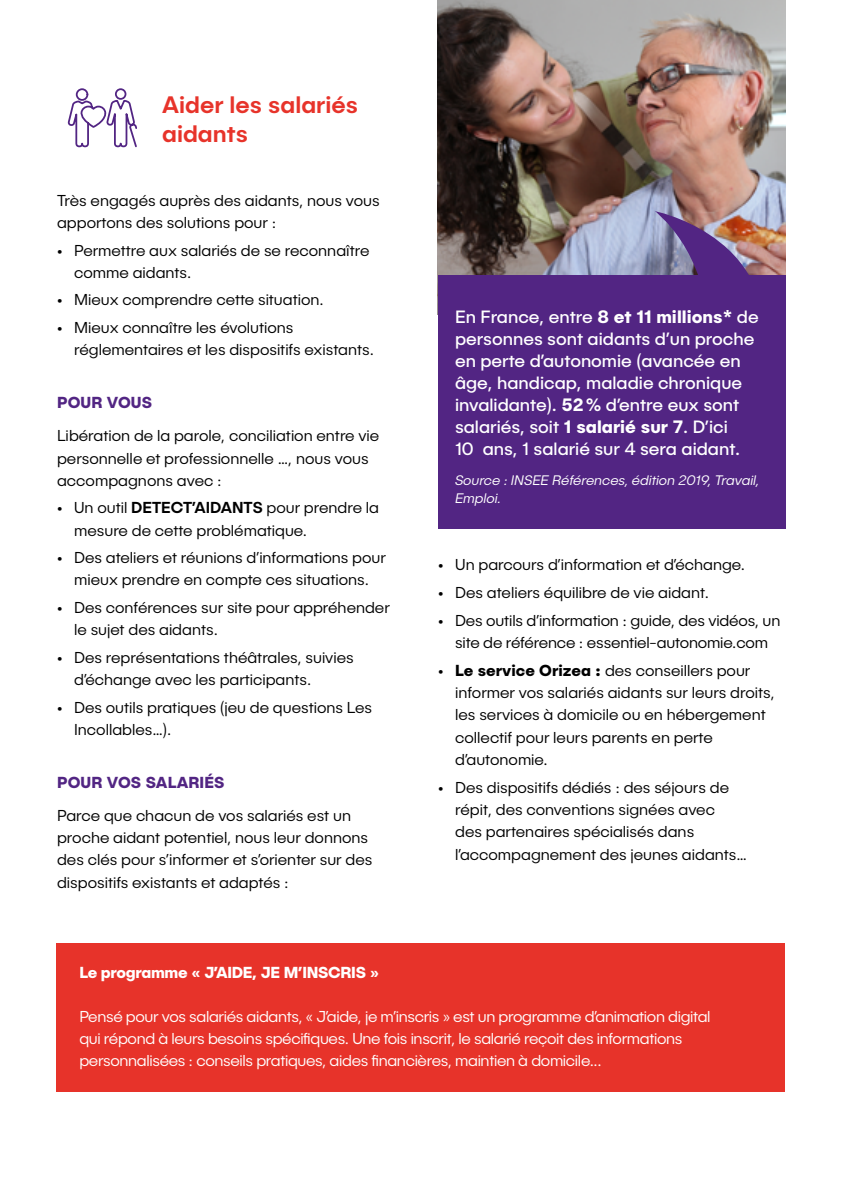
<style>
.page{position:relative;width:842px;height:1191px;background:#fff}
.page>*{position:absolute;margin:0;border:0;box-sizing:border-box;transform-origin:0 0}
.t1{font:500 24px/28.8px "Publica Sans";color:#e7332a}
.t2{font:18px/22px "Publica Sans";color:#fff}
.t3{font:300 16px/22px "Publica Sans";color:#000}
.t4{font:300 16px/22px "Publica Sans";letter-spacing:-.02em;color:#fff}
.t5{font:700 16px "Publica Sans";letter-spacing:-.02em;color:#fff}
.t6{font:700 16px "Publica Sans";letter-spacing:.01em;color:#522583}
.t7{font:italic 300 14px/18px "Publica Sans";color:#fff}
.s1{font-weight:500}
.s2{font-weight:700}
</style>
<div class="page">
<img style="left:438px;top:0;width:347px;height:275px">
<img style="left:655px;top:211px;width:109px;height:64px">
<div style="left:438px;top:275px;width:347px;height:254px;background:#522583"></div>
<div style="left:57px;top:942px;width:728px;height:149px;background:#e7332a"></div>
<svg style="left:67px;top:88px;width:70px;height:60px"></svg>
<h1 class="t1" style="left:162px;top:89px;width:197px">Aider les salariés aidants</h1>
<p class="t3" style="left:57px;top:189px;width:324px">Très engagés auprès des aidants, nous vous apportons des solutions pour :</p>
<p class="t3" style="left:74px;top:238px;width:297px;text-indent:-17px">• Permettre aux salariés de se reconnaître comme aidants.</p>
<p class="t3" style="left:57px;top:288px;width:268px">• Mieux comprendre cette situation.</p>
<p class="t3" style="left:74px;top:316px;width:301px;text-indent:-17px">• Mieux connaître les évolutions réglementaires et les dispositifs existants.</p>
<p class="t6" style="left:57px;top:392px;width:97px">POUR VOUS</p>
<p class="t3" style="left:57px;top:424px;width:324px">Libération de la parole, conciliation entre vie personnelle et professionnelle …, nous vous accompagnons avec :</p>
<p class="t3" style="left:74px;top:496px;width:306px;text-indent:-17px">• Un outil <span class="s1">DETECT’AIDANTS</span> pour prendre la mesure de cette problématique.</p>
<p class="t3" style="left:57px;top:546px;width:330px;text-align:center">• Des ateliers et réunions d’informations pour mieux prendre en compte ces situations.</p>
<p class="t3" style="left:74px;top:596px;width:317px;text-indent:-17px">• Des conférences sur site pour appréhender le sujet des aidants.</p>
<p class="t3" style="left:74px;top:646px;width:281px;text-indent:-17px">• Des représentations théâtrales, suivies d’échange avec les participants.</p>
<p class="t3" style="left:74px;top:696px;width:299px;text-indent:-17px">• Des outils pratiques (jeu de questions Les<br>Incollables…).</p>
<p class="t6" style="left:57px;top:771px;width:169px">POUR VOS SALARIÉS</p>
<p class="t3" style="left:57px;top:804px;width:317px">Parce que chacun de vos salariés est un proche aidant potentiel, nous leur donnons des clés pour s’informer et s’orienter sur des dispositifs existants et adaptés :</p>
<p class="t2" style="left:455px;top:305px;width:305px">En France, entre <span class="s2">8 et 11 millions*</span> de personnes sont aidants d’un proche en perte d’autonomie (avancée en âge, handicap, maladie chronique invalidante). <span class="s2">52%</span> d’entre eux sont salariés, soit <span class="s2">1 salarié sur 7</span>. D’ici<br>10 ans, 1 salarié sur 4 sera aidant.</p>
<p class="t7" style="left:455px;top:470px;width:306px">Source : INSEE Références, édition 2019, Travail,<br>Emploi.</p>
<p class="t3" style="left:438px;top:553px;width:308px">• Un parcours d’information et d’échange.</p>
<p class="t3" style="left:438px;top:581px;width:272px">• Des ateliers équilibre de vie aidant.</p>
<p class="t3" style="left:438px;top:609px;width:344px;text-align:center">• Des outils d’information : guide, des vidéos, un site de référence : essentiel-autonomie.com</p>
<p class="t3" style="left:455px;top:659px;width:321px;text-indent:-17px">• <span class="s2">Le service Orizea :</span> des conseillers pour informer vos salariés aidants sur leurs droits, les services à domicile ou en hébergement collectif pour leurs parents en perte d’autonomie.</p>
<p class="t3" style="left:455px;top:776px;width:293px;text-indent:-17px">• Des dispositifs dédiés : des séjours de répit, des conventions signées avec<br>des partenaires spécialisés dans l’accompagnement des jeunes aidants…</p>
<p class="t5" style="left:79px;top:962px;width:301px">Le programme « J’AIDE, JE M’INSCRIS »</p>
<p class="t4" style="left:79px;top:1005px;width:633px">Pensé pour vos salariés aidants, « J’aide, je m’inscris » est un programme d’animation digital qui répond à leurs besoins spécifiques. Une fois inscrit, le salarié reçoit des informations personnalisées : conseils pratiques, aides financières, maintien à domicile...</p>
</div>
